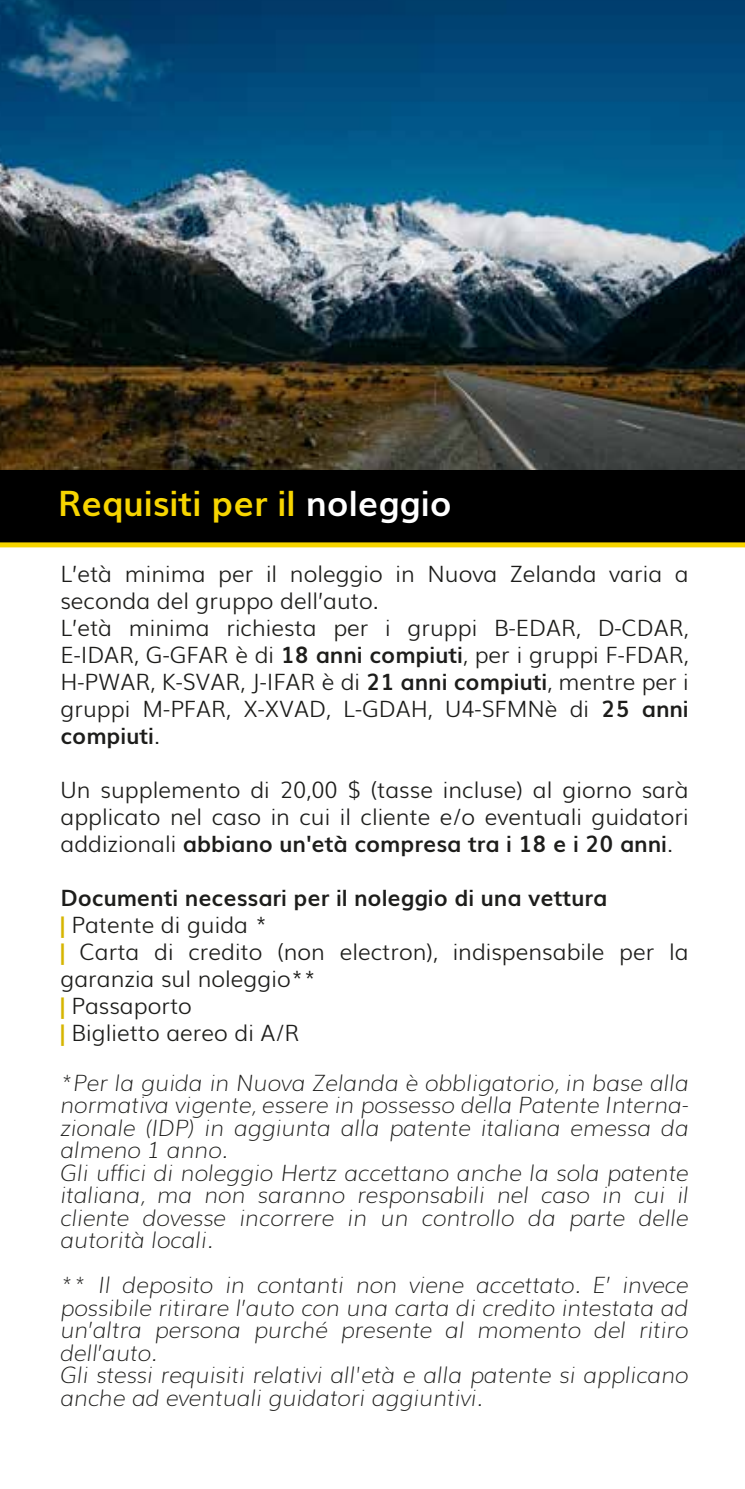
<style>
.page{position:relative;width:745px;height:1489px;background:#fff}
.page>*{position:absolute;margin:0;border:0;box-sizing:border-box;transform-origin:0 0}
.t1{font:700 35px "Muli";color:#f7d500}
.t2{font:italic 200 22.5px/22.5px "Muli";color:#1d1d1b}
.t3{font:300 22.5px/27px "Muli";color:#1d1d1b}
.s1{color:#fff}
.s2{font-weight:700}
.s3{font-weight:700;color:#d6b500}
</style>
<div class="page">
<img style="left:0;top:0;width:744px;height:469px">
<div style="left:0;top:469px;width:744px;height:74px;background:#000"></div>
<div style="left:0;top:542px;width:744px;height:5px;background:#f7d500"></div>
<h1 class="t1" style="left:58px;top:475px;width:395px">Requisiti per il <span class="s1">noleggio</span></h1>
<p class="t3" style="left:60px;top:558px;width:629px">L’età minima per il noleggio in Nuova Zelanda varia a seconda del gruppo dell’auto.<br>L’età minima richiesta per i gruppi B-EDAR, D-CDAR, E-IDAR, G-GFAR è di <span class="s2">18 anni compiuti</span>, per i gruppi F-FDAR, H-PWAR, K-SVAR, J-IFAR è di <span class="s2">21 anni compiuti</span>, mentre per i gruppi M-PFAR, X-XVAD, L-GDAH, U4-SFMNè di <span class="s2">25 anni compiuti</span>.</p>
<p class="t3" style="left:60px;top:774px;width:629px;text-align:justify">Un supplemento di 20,00 $ (tasse incluse) al giorno sarà applicato nel caso in cui il cliente e/o eventuali guidatori addizionali <span class="s2">abbiano un'età compresa tra i 18 e i 20 anni</span>.</p>
<p class="t3" style="left:60px;top:882px;width:629px"><span class="s2">Documenti necessari per il noleggio di una vettura<br></span><span class="s3">|</span> Patente di guida *<br><span class="s3">|</span> Carta di credito (non electron), indispensabile per la garanzia sul noleggio**<br><span class="s3">|</span> Passaporto<br><span class="s3">|</span> Biglietto aereo di A/R</p>
<p class="t2" style="left:60px;top:1069px;width:629px">*Per la guida in Nuova Zelanda è obbligatorio, in base alla normativa vigente, essere in possesso della Patente Interna&shy;zionale (IDP) in aggiunta alla patente italiana emessa da almeno 1 anno.<br>Gli uffici di noleggio Hertz accettano anche la sola patente italiana, ma non saranno responsabili nel caso in cui il cliente dovesse incorrere in un controllo da parte delle autorità locali.</p>
<p class="t2" style="left:60px;top:1272px;width:629px">** Il deposito in contanti non viene accettato. E’ invece possibile ritirare l’auto con una carta di credito intestata ad un’altra persona purché presente al momento del ritiro dell’auto.<br>Gli stessi requisiti relativi all'età e alla patente si applicano anche ad eventuali guidatori aggiuntivi.</p>
</div>
